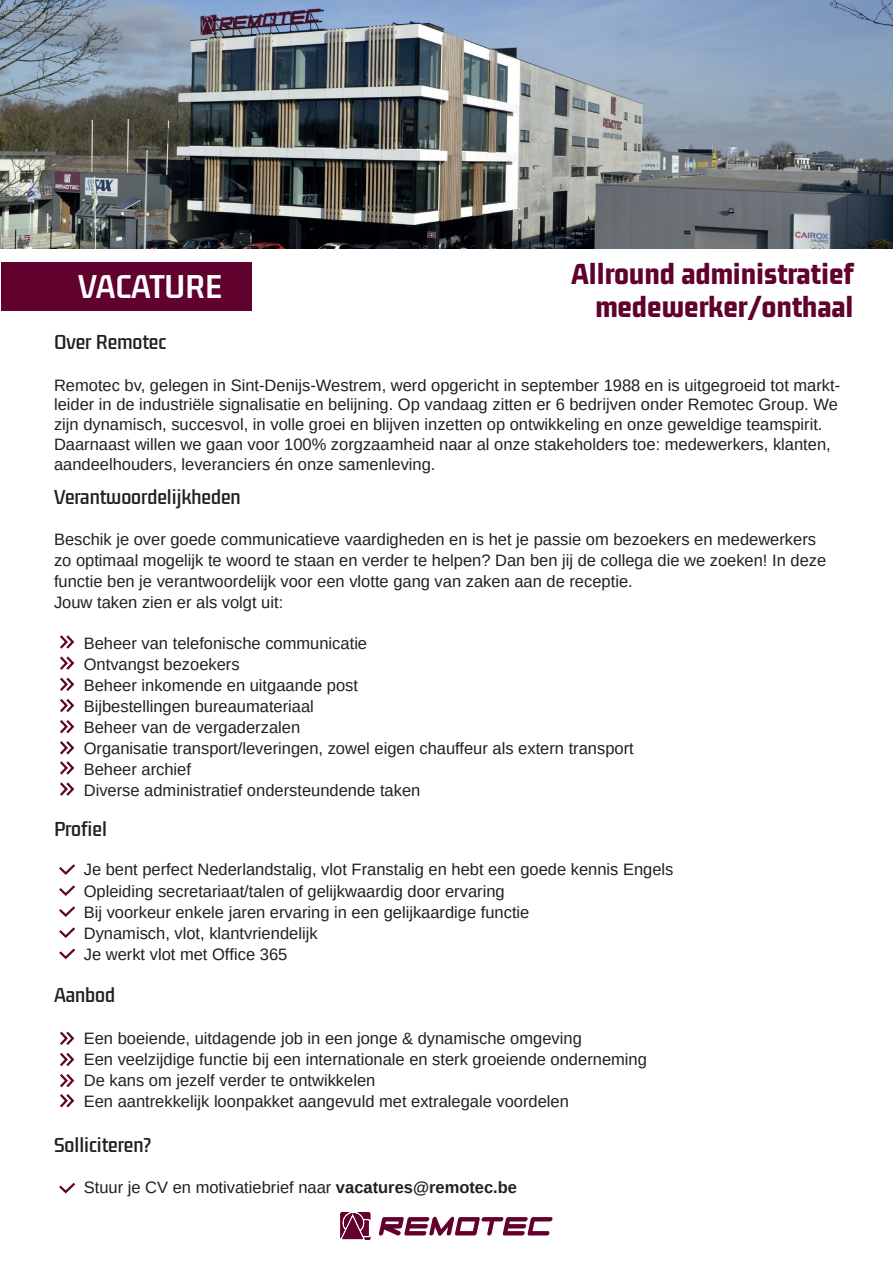
<style>
.page{position:relative;width:893px;height:1263px;background:#fff}
.page>*{position:absolute;margin:0;border:0;box-sizing:border-box;transform-origin:0 0}
.t1{font:700 36.6px "Gemunu Libre";letter-spacing:-.005em;color:#fff}
.t2{font:800 32.25px/33px "Gemunu Libre";color:#61012d;text-align:right}
.t3{font:600 22.5px "Gemunu Libre";color:#231f20}
.t4{font:16.5px/21px "Arimo";color:#231f20}
.s1{font-weight:700}
</style>
<div class="page">
<div style="left:1px;top:263px;width:251px;height:48px;background:#61012d"></div>
<img style="left:0;top:0;width:893px;height:249px">
<svg style="left:379px;top:1217px;width:173px;height:19px"></svg>
<svg style="left:340px;top:1213px;width:30px;height:26px"></svg>
<svg style="left:60px;top:635px;width:15px;height:161px"></svg>
<svg style="left:59px;top:864px;width:16px;height:11px"></svg>
<svg style="left:59px;top:885px;width:16px;height:11px"></svg>
<svg style="left:59px;top:906px;width:16px;height:11px"></svg>
<svg style="left:59px;top:927px;width:16px;height:11px"></svg>
<svg style="left:59px;top:948px;width:16px;height:12px"></svg>
<svg style="left:60px;top:1031px;width:15px;height:77px"></svg>
<svg style="left:59px;top:1182px;width:16px;height:12px"></svg>
<h1 class="t1" style="left:78px;top:267px;width:145px">VACATURE</h1>
<h2 class="t2" style="left:571px;top:258px;width:284px">Allround administratief medewerker/onthaal</h2>
<h3 class="t3" style="left:54px;top:330px;width:114px">Over Remotec</h3>
<p class="t4" style="left:54px;top:375px;width:788px;line-height:19.8px">Remotec bv, gelegen in Sint-Denijs-Westrem, werd opgericht in september 1988 en is uitgegroeid tot markt&shy;leider in de industriële signalisatie en belijning. Op vandaag zitten er 6 bedrijven onder Remotec Group. We zijn dynamisch, succesvol, in volle groei en blijven inzetten op ontwikkeling en onze geweldige teamspirit.<br>Daarnaast willen we gaan voor 100% zorgzaamheid naar al onze stakeholders toe: medewerkers, klanten, aandeelhouders, leveranciers én onze samenleving.</p>
<h3 class="t3" style="left:54px;top:485px;width:188px">Verantwoordelijkheden</h3>
<p class="t4" style="left:54px;top:529px;width:774px">Beschik je over goede communicatieve vaardigheden en is het je passie om bezoekers en medewerkers zo optimaal mogelijk te woord te staan en verder te helpen? Dan ben jij de collega die we zoeken! In deze functie ben je verantwoordelijk voor een vlotte gang van zaken aan de receptie.<br>Jouw taken zien er als volgt uit:</p>
<p class="t4" style="left:84px;top:633px;width:551px">Beheer van telefonische communicatie<br>Ontvangst bezoekers<br>Beheer inkomende en uitgaande post<br>Bijbestellingen bureaumateriaal<br>Beheer van de vergaderzalen<br>Organisatie transport/leveringen, zowel eigen chauffeur als extern transport Beheer archief<br>Diverse administratief ondersteundende taken</p>
<h3 class="t3" style="left:54px;top:818px;width:54px">Profiel</h3>
<p class="t4" style="left:84px;top:859px;width:591px">Je bent perfect Nederlandstalig, vlot Franstalig en hebt een goede kennis Engels Opleiding secretariaat/talen of gelijkwaardig door ervaring<br>Bij voorkeur enkele jaren ervaring in een gelijkaardige functie<br>Dynamisch, vlot, klantvriendelijk<br>Je werkt vlot met Office 365</p>
<h3 class="t3" style="left:54px;top:983px;width:63px">Aanbod</h3>
<p class="t4" style="left:84px;top:1028px;width:565px">Een boeiende, uitdagende job in een jonge &amp; dynamische omgeving<br>Een veelzijdige functie bij een internationale en sterk groeiende onderneming De kans om jezelf verder te ontwikkelen<br>Een aantrekkelijk loonpakket aangevuld met extralegale voordelen</p>
<h3 class="t3" style="left:54px;top:1133px;width:99px">Solliciteren?</h3>
<p class="t4" style="left:84px;top:1177px;width:435px">Stuur je CV en motivatiebrief naar <span class="s1">vacatures@remotec.be</span></p>
</div>
